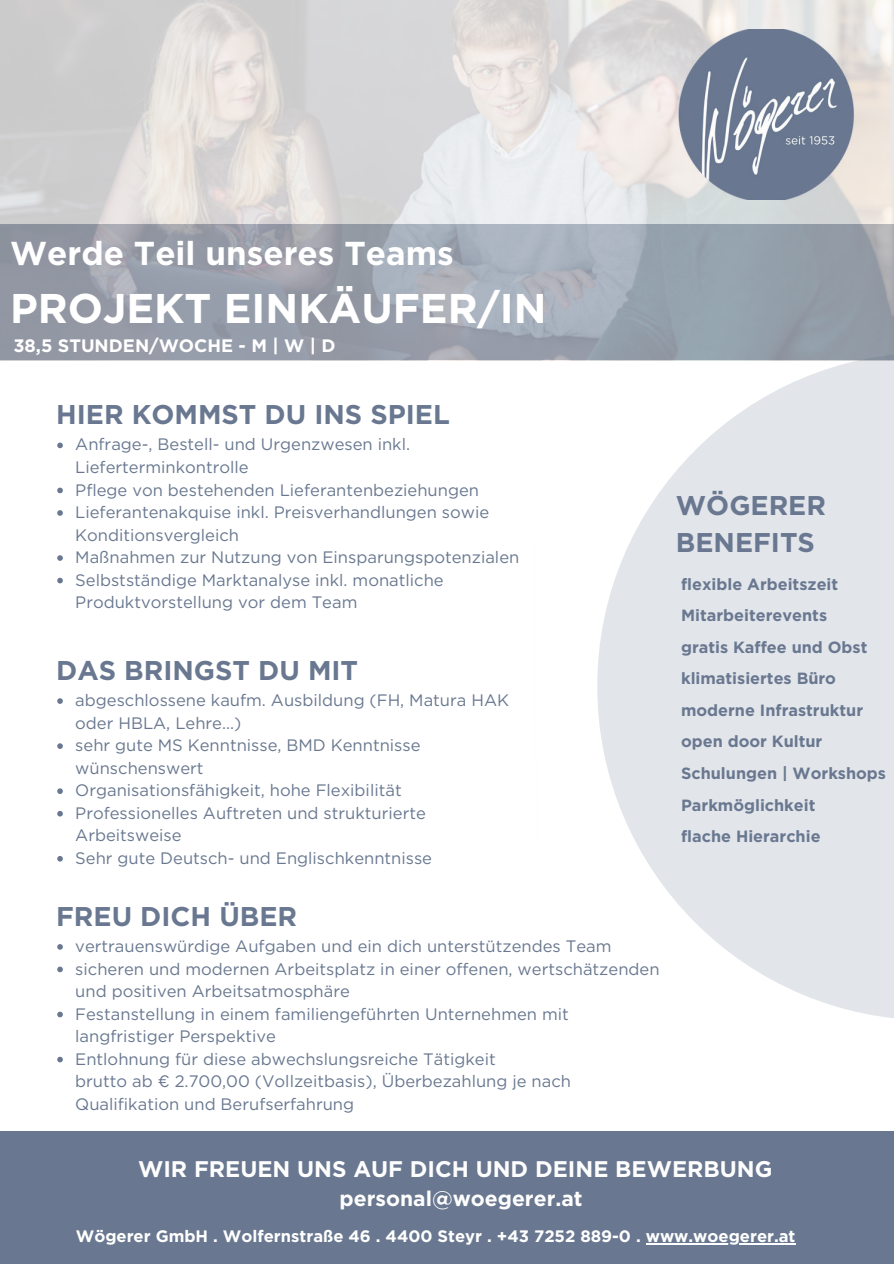
<style>
.page{position:relative;width:894px;height:1264px;background:#fff}
.page>*{position:absolute;margin:0;border:0;box-sizing:border-box;transform-origin:0 0}
.t1{font:700 41.4px "Gotham";color:#fff}
.t2{font:700 33.15px "Gotham";color:#fff}
.t3{font:700 27.15px/37.2px "Gotham";color:#697890}
.t4{font:700 22.65px "Gotham";color:#fefefe}
.t5{font:700 21px "Gotham";color:#fefefe}
.t6{font:700 18px "Gotham";color:#fff}
.t7{font:16.5px/22.5px "Gotham";color:#697890}
.t8{font:700 16.5px "Gotham";color:#fff}
.t9{font:700 16.2px/31.5px "Gotham";color:#697890}
</style>
<div class="page">
<div style="left:0;top:1131px;width:893px;height:132px;background:#697890"></div>
<svg style="left:597px;top:360px;width:296px;height:658px;fill:#e2e5ea"></svg>
<img style="left:0;top:0;width:893px;height:360px">
<img style="left:677px;top:30px;width:176px;height:170px">
<svg style="left:57px;top:944px;width:6px;height:5px"></svg>
<svg style="left:57px;top:966px;width:6px;height:6px"></svg>
<svg style="left:57px;top:1011px;width:6px;height:6px"></svg>
<svg style="left:57px;top:1056px;width:6px;height:6px"></svg>
<svg style="left:57px;top:442px;width:6px;height:6px"></svg>
<svg style="left:57px;top:487px;width:6px;height:6px"></svg>
<svg style="left:57px;top:510px;width:6px;height:6px"></svg>
<svg style="left:57px;top:555px;width:6px;height:6px"></svg>
<svg style="left:57px;top:577px;width:6px;height:6px"></svg>
<svg style="left:57px;top:698px;width:6px;height:6px"></svg>
<svg style="left:57px;top:743px;width:6px;height:6px"></svg>
<svg style="left:57px;top:788px;width:6px;height:6px"></svg>
<svg style="left:57px;top:811px;width:6px;height:5px"></svg>
<svg style="left:57px;top:856px;width:6px;height:5px"></svg>
<hr style="left:645px;top:1243px;width:150px;height:1px;background:#fff">
<h2 class="t2" style="left:10px;top:231px;width:445px">Werde Teil unseres Teams</h2>
<h1 class="t1" style="left:10px;top:281px;width:537px">PROJEKT EINKÄUFER/IN</h1>
<p class="t6" style="left:13px;top:334px;width:323px">38,5 STUNDEN/WOCHE - M | W | D</p>
<h3 class="t3" style="left:56px;top:396px;width:395px">HIER KOMMST DU INS SPIEL</h3>
<p class="t7" style="left:75px;top:433px;width:445px">Anfrage-, Bestell- und Urgenzwesen inkl.<br>Lieferterminkontrolle<br>Pflege von bestehenden Lieferantenbeziehungen Lieferantenakquise inkl. Preisverhandlungen sowie Konditionsvergleich<br>Maßnahmen zur Nutzung von Einsparungspotenzialen Selbstständige Marktanalyse inkl. monatliche Produktvorstellung vor dem Team</p>
<h3 class="t3" style="left:56px;top:651px;width:303px">DAS BRINGST DU MIT</h3>
<p class="t7" style="left:75px;top:688px;width:435px">abgeschlossene kaufm. Ausbildung (FH, Matura HAK oder HBLA, Lehre...)<br>sehr gute MS Kenntnisse, BMD Kenntnisse wünschenswert<br>Organisationsfähigkeit, hohe Flexibilität Professionelles Auftreten und strukturierte Arbeitsweise<br>Sehr gute Deutsch- und Englischkenntnisse</p>
<h3 class="t3" style="left:56px;top:897px;width:242px">FREU DICH ÜBER</h3>
<p class="t7" style="left:75px;top:934px;width:585px">vertrauenswürdige Aufgaben und ein dich unterstützendes Team sicheren und modernen Arbeitsplatz in einer offenen, wertschätzenden und positiven Arbeitsatmosphäre<br>Festanstellung in einem familiengeführten Unternehmen mit langfristiger Perspektive<br>Entlohnung für diese abwechslungsreiche Tätigkeit<br>brutto ab € 2.700,00 (Vollzeitbasis), Überbezahlung je nach Qualifikation und Berufserfahrung</p>
<h3 class="t3" style="left:675px;top:486px;width:152px">WÖGERER<br>BENEFITS</h3>
<p class="t9" style="left:681px;top:568px;width:206px">flexible Arbeitszeit<br>Mitarbeiterevents<br>gratis Kaffee und Obst klimatisiertes Büro moderne Infrastruktur open door Kultur<br>Schulungen | Workshops<br>Parkmöglichkeit<br>flache Hierarchie</p>
<h3 class="t4" style="left:138px;top:1153px;width:635px">WIR FREUEN UNS AUF DICH UND DEINE BEWERBUNG</h3>
<p class="t5" style="left:339px;top:1184px;width:244px">personal@woegerer.at</p>
<p class="t8" style="left:76px;top:1225px;width:721px">Wögerer GmbH . Wolfernstraße 46 . 4400 Steyr . +43 7252 889-0 . www.woegerer.at</p>
</div>
